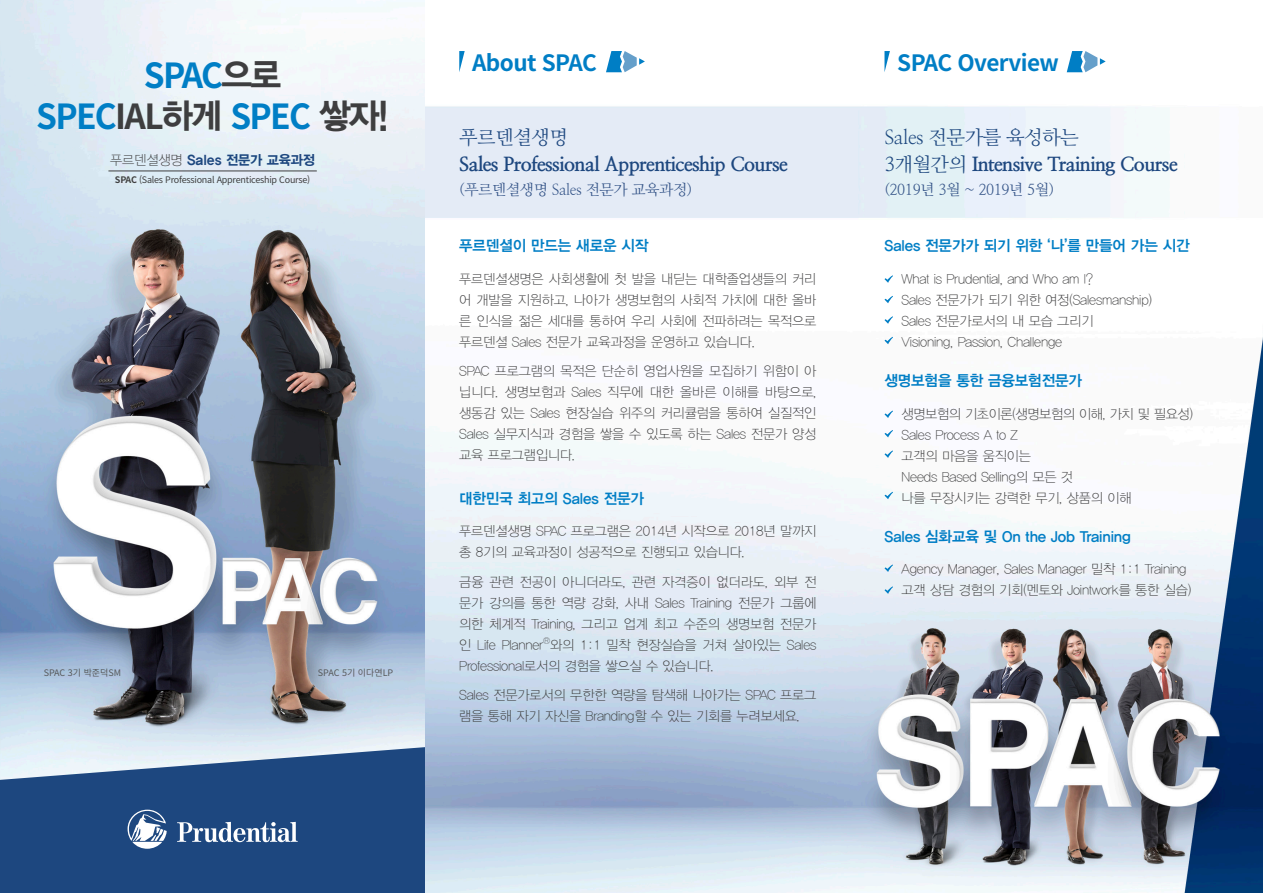
<style>
.page{position:relative;width:1263px;height:893px;background:#fff}
.page>*{position:absolute;margin:0;border:0;box-sizing:border-box;transform-origin:0 0}
.t1{font:700 34.5px "Noto Sans KR";letter-spacing:-.05em;color:#007ec5}
.t2{font:700 22.5px "Noto Sans KR";letter-spacing:-.025em;color:#007ec5}
.t3{font:700 19.5px "Nanum Myeongjo OTF Extra";letter-spacing:-.025em;color:#1d477f}
.t4{font:19.5px "Nanum Myeongjo OTF";letter-spacing:-.025em;color:#1d477f}
.t5{font:15px "YDVYGO34";letter-spacing:-.01em;color:#007ec5}
.t6{font:15px "Nanum Myeongjo OTF";letter-spacing:-.025em;color:#335387}
.t7{font:13.5px/21px "YDVYGO31";letter-spacing:-.01em;color:#3e3e3f;text-align:justify}
.t8{font:13.5px "YDVYGO35";letter-spacing:-.01em;color:#1d477f}
.t9{font:9px "Noto Sans KR";letter-spacing:-.025em;color:#3e3e3f}
.t10{font:9px "Noto Sans KR";color:#57585a}
.t11{font:7.8px "YDVYGO31";color:#3e3e3f}
.s1{font-family:"YDVYGO35";font-weight:400;color:#3e3e3f}
.s2{color:#3e3e3f}
.s3{font-family:"YDVYGO31";color:#3e3e3f}
.s4{font-weight:700}
.s5{font-family:"Nanum Myeongjo OTF";font-weight:400}
</style>
<div class="page">
<img style="left:0;top:0;width:1263px;height:893px">
<svg style="left:0;top:747px;width:425px;height:146px;background:#355b8d"></svg>
<svg style="left:128px;top:810px;width:39px;height:39px"></svg>
<svg style="left:177px;top:822px;width:121px;height:20px"></svg>
<hr style="left:108px;top:171px;width:209px;height:1px;background:#3e3e3f">
<svg style="left:1067px;top:51px;width:39px;height:21px"></svg>
<svg style="left:884px;top:51px;width:6px;height:21px"></svg>
<svg style="left:884px;top:275px;width:9px;height:8px"></svg>
<svg style="left:884px;top:296px;width:9px;height:7px"></svg>
<svg style="left:884px;top:316px;width:9px;height:8px"></svg>
<svg style="left:884px;top:337px;width:9px;height:7px"></svg>
<svg style="left:884px;top:411px;width:9px;height:7px"></svg>
<svg style="left:884px;top:430px;width:9px;height:7px"></svg>
<svg style="left:884px;top:450px;width:9px;height:8px"></svg>
<svg style="left:884px;top:492px;width:9px;height:7px"></svg>
<svg style="left:884px;top:564px;width:9px;height:8px"></svg>
<svg style="left:884px;top:586px;width:9px;height:8px"></svg>
<svg style="left:606px;top:51px;width:39px;height:21px"></svg>
<svg style="left:459px;top:51px;width:6px;height:21px"></svg>
<p class="t1" style="left:144px;top:56px;width:139px">SPAC<span class="s1">으로</span></p>
<p class="t1" style="left:36px;top:97px;width:354px">SPEC<span class="s2">IAL</span><span class="s1">하게</span> SPEC <span class="s1">쌓자!</span></p>
<p class="t8" style="left:110px;top:152px;width:206px"><span class="s3">푸르덴셜생명</span> Sales 전문가 교육과정</p>
<p class="t9" style="left:115px;top:175px;width:197px"><span class="s4">SPAC</span> (Sales Professional Apprenticeship Course)</p>
<p class="t10" style="left:44px;top:667px;width:79px">SPAC 3기 박준덕SM</p>
<p class="t10" style="left:318px;top:667px;width:77px">SPAC 5기 이다연LP</p>
<p class="t2" style="left:472px;top:50px;width:126px">About SPAC</p>
<p class="t4" style="left:459px;top:125px;width:110px">푸르덴셜생명</p>
<p class="t3" style="left:459px;top:152px;width:330px">Sales Professional Apprenticeship Course</p>
<p class="t6" style="left:459px;top:180px;width:235px">(푸르덴셜생명 Sales 전문가 교육과정)</p>
<p class="t5" style="left:459px;top:237px;width:191px">푸르덴셜이 만드는 새로운 시작</p>
<p class="t7" style="left:459px;top:268px;width:359px">푸르덴셜생명은 사회생활에 첫 발을 내딛는 대학졸업생들의 커리 어 개발을 지원하고, 나아가 생명보험의 사회적 가치에 대한 올바 른 인식을 젊은 세대를 통하여 우리 사회에 전파하려는 목적으로 푸르덴셜 Sales 전문가 교육과정을 운영하고 있습니다.</p>
<p class="t7" style="left:459px;top:361px;width:359px">SPAC 프로그램의 목적은 단순히 영업사원을 모집하기 위함이 아 닙니다. 생명보험과 Sales 직무에 대한 올바른 이해를 바탕으로, 생동감 있는 Sales 현장실습 위주의 커리큘럼을 통하여 실질적인 Sales 실무지식과 경험을 쌓을 수 있도록 하는 Sales 전문가 양성 교육 프로그램입니다.</p>
<p class="t5" style="left:459px;top:490px;width:186px">대한민국 최고의 Sales 전문가</p>
<p class="t7" style="left:459px;top:521px;width:359px">푸르덴셜생명 SPAC 프로그램은 2014년 시작으로 2018년 말까지 총 8기의 교육과정이 성공적으로 진행되고 있습니다.</p>
<p class="t7" style="left:459px;top:571px;width:359px">금융 관련 전공이 아니더라도, 관련 자격증이 없더라도, 외부 전 문가 강의를 통한 역량 강화, 사내 Sales Training 전문가 그룹에 의한 체계적 Training, 그리고 업계 최고 수준의 생명보험 전문가 인 Life Planner</p>
<p class="t11" style="left:543px;top:636px;width:9px">Ⓡ</p>
<p class="t7" style="left:459px;top:634px;width:359px;text-indent:91px">와의 1:1 밀착 현장실습을 거쳐 살아있는 Sales<br>Professional로서의 경험을 쌓으실 수 있습니다.</p>
<p class="t7" style="left:459px;top:685px;width:359px">Sales 전문가로서의 무한한 역량을 탐색해 나아가는 SPAC 프로그 램을 통해 자기 자신을 Branding할 수 있는 기회를 누려보세요.</p>
<p class="t2" style="left:897px;top:50px;width:163px">SPAC Overview</p>
<p class="t4" style="left:884px;top:125px;width:196px">Sales 전문가를 육성하는</p>
<p class="t3" style="left:884px;top:152px;width:295px"><span class="s5">3개월간의</span> Intensive Training Course</p>
<p class="t6" style="left:884px;top:180px;width:171px">(2019년 3월 ~ 2019년 5월)</p>
<p class="t5" style="left:884px;top:237px;width:307px">Sales 전문가가 되기 위한 ‘나’를 만들어 가는 시간</p>
<p class="t7" style="left:901px;top:268px;width:193px">What is Prudential, and Who am I?</p>
<p class="t7" style="left:901px;top:289px;width:252px">Sales 전문가가 되기 위한 여정(Salesmanship)</p>
<p class="t7" style="left:901px;top:310px;width:194px">Sales 전문가로서의 내 모습 그리기</p>
<p class="t7" style="left:901px;top:331px;width:162px">Visioning, Passion, Challenge</p>
<p class="t5" style="left:884px;top:372px;width:199px">생명보험을 통한 금융보험전문가</p>
<p class="t7" style="left:901px;top:403px;width:293px">생명보험의 기초이론(생명보험의 이해, 가치 및 필요성)</p>
<p class="t7" style="left:901px;top:424px;width:118px">Sales Process A to Z</p>
<p class="t7" style="left:901px;top:445px;width:131px">고객의 마음을 움직이는</p>
<p class="t7" style="left:901px;top:466px;width:173px">Needs Based Selling의 모든 것</p>
<p class="t7" style="left:901px;top:487px;width:232px">나를 무장시키는 강력한 무기, 상품의 이해</p>
<p class="t5" style="left:884px;top:528px;width:248px">Sales 심화교육 및 On the Job Training</p>
<p class="t7" style="left:901px;top:559px;width:286px">Agency Manager, Sales Manager 밀착 1:1 Training</p>
<p class="t7" style="left:901px;top:580px;width:291px">고객 상담 경험의 기회(멘토와 Jointwork를 통한 실습)</p>
</div>
